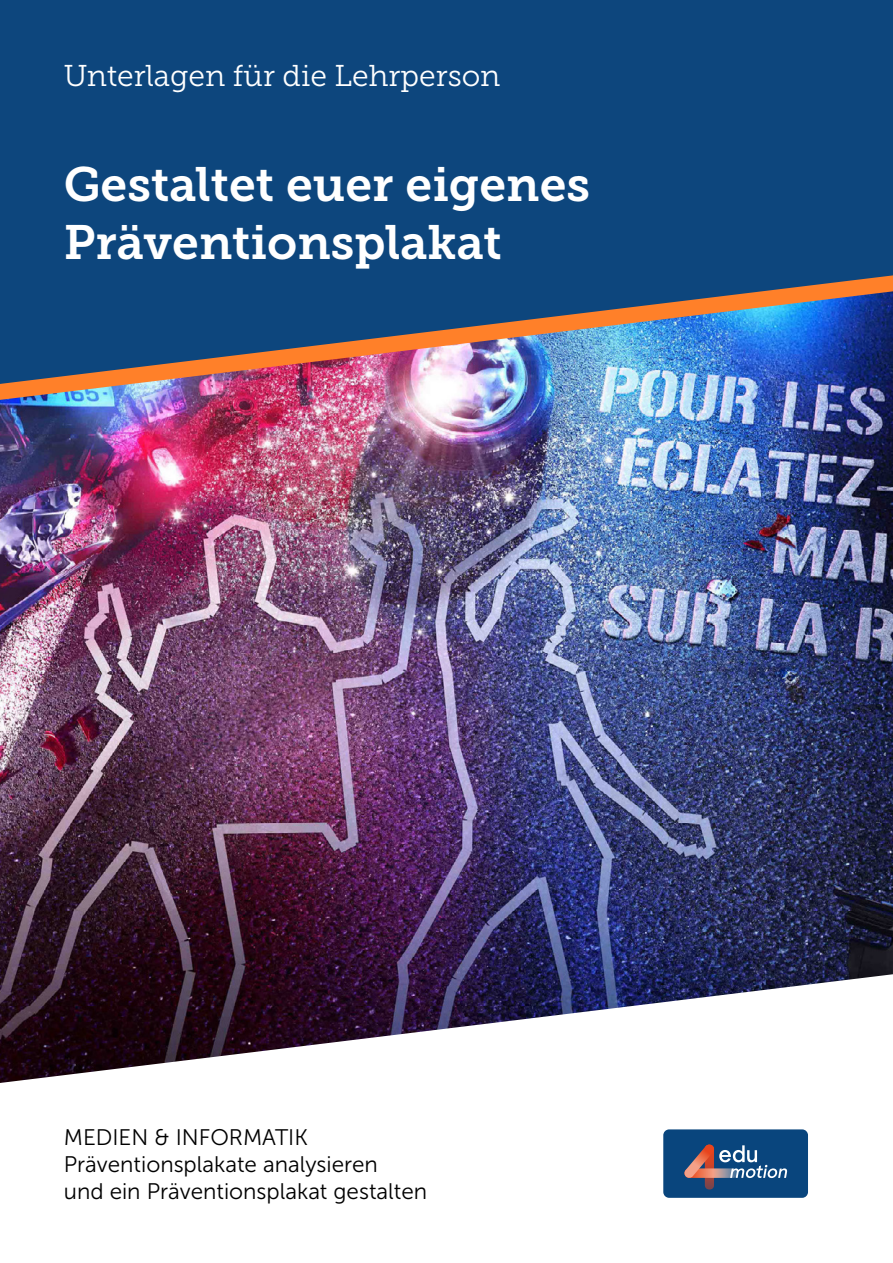
<style>
.page{position:relative;width:893px;height:1263px;background:#fff}
.page>*{position:absolute;margin:0;border:0;box-sizing:border-box;transform-origin:0 0}
.t1{font:48px/57.6px "Museo Slab 700";color:#fff}
.t2{font:30px "Museo Slab 300";color:#fff}
.t3{font:22.5px/27px "Museo Sans 300";color:#000}
</style>
<div class="page">
<img style="left:0;top:400px;width:893px;height:574px">
<img style="left:0;top:384px;width:893px;height:16px">
<svg style="left:0;top:0;width:893px;height:384px;background:#1f4e81"></svg>
<svg style="left:0;top:974px;width:893px;height:223px"></svg>
<div style="left:663px;top:1129px;width:145px;height:69px;background:#09457d;border-radius:6px"></div>
<svg style="left:684px;top:1144px;width:103px;height:46px"></svg>
<h2 class="t2" style="left:64px;top:60px;width:438px">Unterlagen für die Lehrperson</h2>
<h1 class="t1" style="left:64px;top:156px;width:528px">Gestaltet euer eigenes<br>Präventionsplakat</h1>
<p class="t3" style="left:64px;top:1124px;width:365px">MEDIEN &amp; INFORMATIK<br>Präventionsplakate analysieren<br>und ein Präventionsplakat gestalten</p>
</div>
